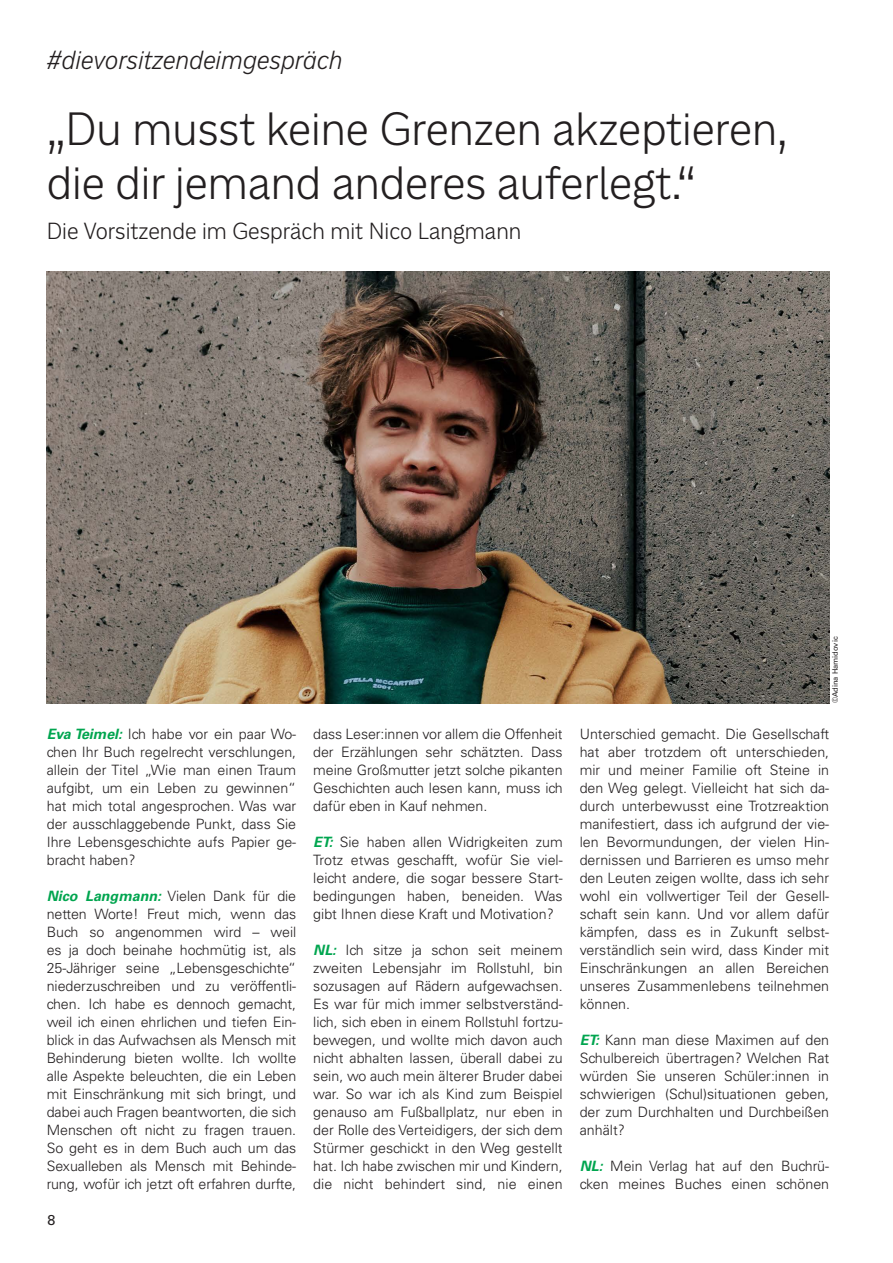
<style>
.page{position:relative;width:893px;height:1263px;background:#fff}
.page>*{position:absolute;margin:0;border:0;box-sizing:border-box;transform-origin:0 0}
.t1{font:300 48px/54px "Americane";color:#231f20}
.t2{font:italic 300 27px "Americane";color:#231f20}
.Subhead{font:300 24px "Americane";color:#231f20}
.Text_Init{font:300 14.25px/18px "Univers LT Std";color:#231f20;text-align:justify}
.t3{font:14.25px "Univers LT Std";color:#231f20}
.t4{font:7.5px "Univers LT Std";color:#231f20}
.s1{font-weight:700;font-style:italic;color:#00a54f}
</style>
<div class="page">
<img style="left:47px;top:271px;width:782px;height:432px">
<p class="t2" style="left:47px;top:43px;width:298px">#dievorsitzendeimgespräch</p>
<p class="t1" style="left:47px;top:101px;width:742px">„Du musst keine Grenzen akzeptieren, die dir jemand anderes auferlegt.“</p>
<p class="Subhead" style="left:47px;top:216px;width:476px">Die Vorsitzende im Gespräch mit Nico Langmann</p>
<p class="t4" style="left:831px;top:703px;width:68px;rotate:-90deg">©Adina Hamidovic</p>
<p class="Text_Init" style="left:47px;top:725px;width:251px"><span class="s1">Eva Teimel:</span> Ich habe vor ein paar Wo&shy;chen Ihr Buch regelrecht verschlungen, allein der Titel „Wie man einen Traum aufgibt, um ein Leben zu gewinnen“ hat mich total angesprochen. Was war der ausschlaggebende Punkt, dass Sie Ihre Lebensgeschichte aufs Papier ge&shy;bracht haben?</p>
<p class="Text_Init" style="left:47px;top:887px;width:251px"><span class="s1">Nico Langmann:</span> Vielen Dank für die netten Worte! Freut mich, wenn das Buch so angenommen wird – weil es ja doch beinahe hochmütig ist, als 25-Jähriger seine „Lebensgeschichte“ niederzuschreiben und zu veröffentli&shy;chen. Ich habe es dennoch gemacht, weil ich einen ehrlichen und tiefen Ein&shy;blick in das Aufwachsen als Mensch mit Behinderung bieten wollte. Ich wollte alle Aspekte beleuchten, die ein Leben mit Einschränkung mit sich bringt, und dabei auch Fragen beantworten, die sich Menschen oft nicht zu fragen trauen.<br>So geht es in dem Buch auch um das Sexualleben als Mensch mit Behinde&shy;rung, wofür ich jetzt oft erfahren durfte,</p>
<p class="t3" style="left:48px;top:1212px;width:9px">8</p>
<p class="Text_Init" style="left:313px;top:725px;width:251px">dass Leser:innen vor allem die Offenheit der Erzählungen sehr schätzten. Dass meine Großmutter jetzt solche pikanten Geschichten auch lesen kann, muss ich dafür eben in Kauf nehmen.</p>
<p class="Text_Init" style="left:313px;top:833px;width:251px"><span class="s1">ET:</span> Sie haben allen Widrigkeiten zum Trotz etwas geschafft, wofür Sie viel&shy;leicht andere, die sogar bessere Start&shy;bedingungen haben, beneiden. Was gibt Ihnen diese Kraft und Motivation?</p>
<p class="Text_Init" style="left:313px;top:941px;width:251px"><span class="s1">NL:</span> Ich sitze ja schon seit meinem zweiten Lebensjahr im Rollstuhl, bin sozusagen auf Rädern aufgewachsen.<br>Es war für mich immer selbstverständ&shy;lich, sich eben in einem Rollstuhl fortzu&shy;bewegen, und wollte mich davon auch nicht abhalten lassen, überall dabei zu sein, wo auch mein älterer Bruder dabei war. So war ich als Kind zum Beispiel genauso am Fußballplatz, nur eben in der Rolle des Verteidigers, der sich dem Stürmer geschickt in den Weg gestellt hat. Ich habe zwischen mir und Kindern, die nicht behindert sind, nie einen</p>
<p class="Text_Init" style="left:580px;top:725px;width:251px">Unterschied gemacht. Die Gesellschaft hat aber trotzdem oft unterschieden, mir und meiner Familie oft Steine in den Weg gelegt. Vielleicht hat sich da&shy;durch unterbewusst eine Trotzreaktion manifestiert, dass ich aufgrund der vie&shy;len Bevormundungen, der vielen Hin&shy;dernissen und Barrieren es umso mehr den Leuten zeigen wollte, dass ich sehr wohl ein vollwertiger Teil der Gesell&shy;schaft sein kann. Und vor allem dafür kämpfen, dass es in Zukunft selbst&shy;verständlich sein wird, dass Kinder mit Einschränkungen an allen Bereichen unseres Zusammenlebens teilnehmen können.</p>
<p class="Text_Init" style="left:580px;top:1031px;width:251px"><span class="s1">ET:</span> Kann man diese Maximen auf den Schulbereich übertragen? Welchen Rat würden Sie unseren Schüler:innen in schwierigen (Schul)situationen geben, der zum Durchhalten und Durchbeißen anhält?</p>
<p class="Text_Init" style="left:580px;top:1157px;width:251px"><span class="s1">NL:</span> Mein Verlag hat auf den Buchrü&shy;cken meines Buches einen schönen</p>
</div>
